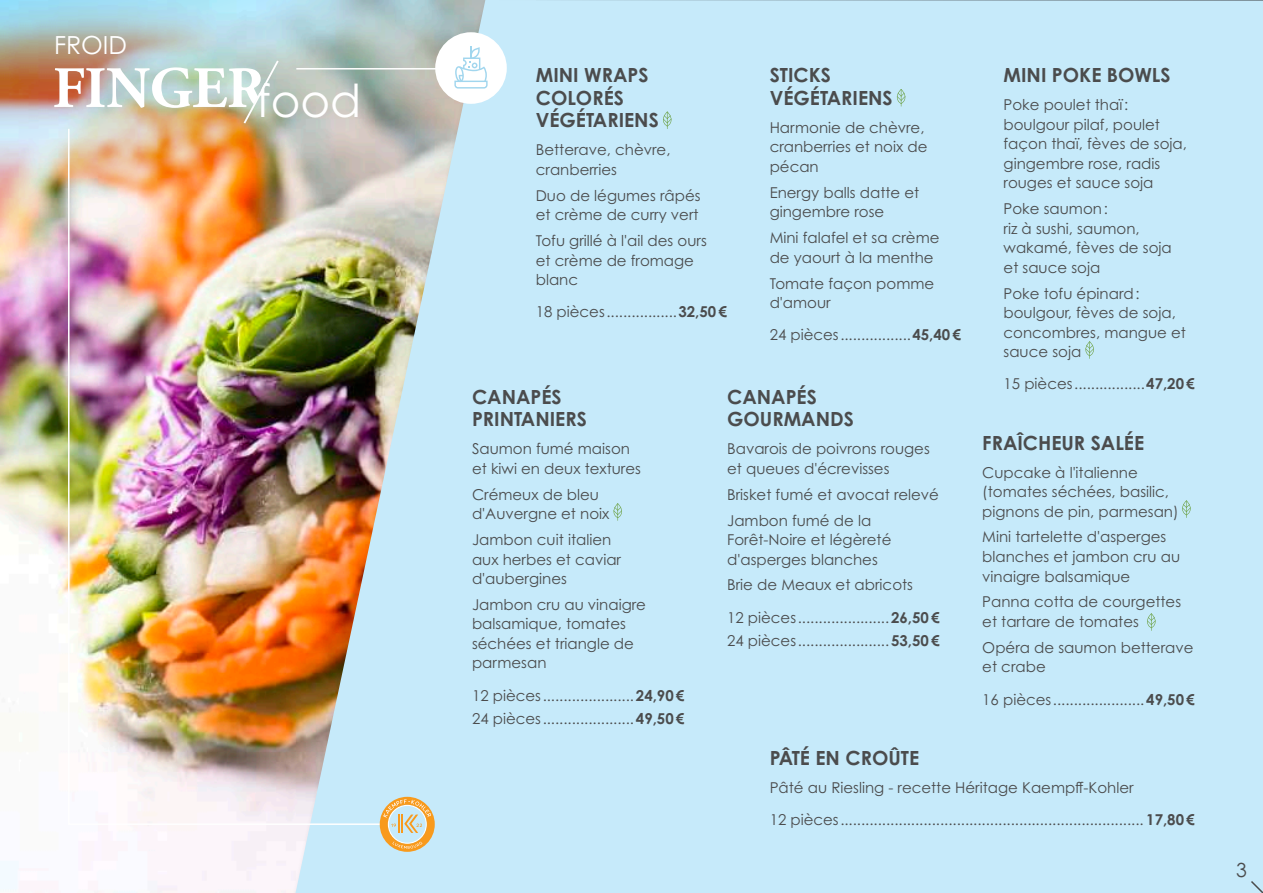
<style>
.page{position:relative;width:1263px;height:893px;background:#fff}
.page>*{position:absolute;margin:0;border:0;box-sizing:border-box;transform-origin:0 0}
.t1{font:700 58.5px "Adobe Garamond Pro";letter-spacing:-.005em;color:#fff}
.t2{font:24.9px "Century Gothic Pro";color:#fff}
.t3{font:700 19.5px/22.5px "Century Gothic Pro";color:#4b4c4d}
.t4{font:19.5px "Century Gothic Pro";color:#4b4c4d}
.t5{font:15px/19.5px "Century Gothic Pro";color:#4b4c4d}
.s1{font-weight:700}
</style>
<div class="page">
<img style="left:0;top:232px;width:291px;height:660px">
<img style="left:0;top:0;width:291px;height:232px">
<div style="left:296px;top:0;width:967px;height:893px;background:#c6eafa"></div>
<svg style="left:613px;top:503px;width:9px;height:18px"></svg>
<svg style="left:662px;top:112px;width:10px;height:17px"></svg>
<svg style="left:1249px;top:879px;width:14px;height:14px"></svg>
<svg style="left:242px;top:58px;width:38px;height:68px"></svg>
<svg style="left:896px;top:89px;width:10px;height:18px"></svg>
<svg style="left:1085px;top:341px;width:9px;height:18px"></svg>
<hr style="left:296px;top:68px;width:150px;height:2px;background:#fff">
<img style="left:67px;top:127px;width:317px;height:699px">
<svg style="left:380px;top:797px;width:55px;height:55px"></svg>
<div style="left:435px;top:32px;width:72px;height:72px;background:#fff;border-radius:50%"></div>
<svg style="left:454px;top:47px;width:34px;height:42px"></svg>
<svg style="left:1182px;top:500px;width:9px;height:18px"></svg>
<svg style="left:1147px;top:613px;width:9px;height:18px"></svg>
<h2 class="t2" style="left:54px;top:30px;width:75px">FROID</h2>
<h1 class="t1" style="left:53px;top:54px;width:310px">FINGER<sub>food</sub></h1>
<h3 class="t3" style="left:536px;top:64px;width:125px">MINI WRAPS<br>COLORÉS<br>VÉGÉTARIENS</h3>
<p class="t5" style="left:536px;top:140px;width:136px">Betterave, chèvre, cranberries</p>
<p class="t5" style="left:536px;top:185px;width:166px">Duo de légumes râpés et crème de curry vert</p>
<p class="t5" style="left:536px;top:231px;width:173px">Tofu grillé à l'ail des ours et crème de fromage blanc</p>
<p class="t5" style="left:536px;top:302px;width:193px">18 pièces.................<span class="s1">32,50€</span></p>
<h3 class="t3" style="left:770px;top:64px;width:125px">STICKS<br>VÉGÉTARIENS</h3>
<p class="t5" style="left:770px;top:118px;width:159px">Harmonie de chèvre, cranberries et noix de pécan</p>
<p class="t5" style="left:770px;top:182px;width:151px">Energy balls datte et gingembre rose</p>
<p class="t5" style="left:770px;top:228px;width:171px">Mini falafel et sa crème de yaourt à la menthe</p>
<p class="t5" style="left:770px;top:273px;width:166px">Tomate façon pomme d'amour</p>
<p class="t5" style="left:770px;top:325px;width:193px">24 pièces.................<span class="s1">45,40€</span></p>
<h3 class="t3" style="left:472px;top:385px;width:116px">CANAPÉS<br>PRINTANIERS</h3>
<p class="t5" style="left:472px;top:439px;width:170px">Saumon fumé maison et kiwi en deux textures</p>
<p class="t5" style="left:472px;top:484px;width:139px">Crémeux de bleu d'Auvergne et noix</p>
<p class="t5" style="left:472px;top:530px;width:151px">Jambon cuit italien aux herbes et caviar d'aubergines</p>
<p class="t5" style="left:472px;top:595px;width:175px">Jambon cru au vinaigre balsamique, tomates séchées et triangle de parmesan</p>
<p class="t5" style="left:472px;top:683px;width:214px;line-height:23.7px">12 pièces......................<span class="s1">24,90€<br></span>24 pièces......................<span class="s1">49,50€</span></p>
<h3 class="t3" style="left:727px;top:385px;width:128px">CANAPÉS<br>GOURMANDS</h3>
<p class="t5" style="left:727px;top:439px;width:204px">Bavarois de poivrons rouges et queues d'écrevisses</p>
<p class="t5" style="left:727px;top:481px;width:213px;line-height:26px">Brisket fumé et avocat relevé<br>Jambon fumé de la</p>
<p class="t5" style="left:727px;top:530px;width:166px">Forêt-Noire et légèreté d'asperges blanches</p>
<p class="t5" style="left:727px;top:569px;width:214px;line-height:32.2px">Brie de Meaux et abricots<br>12 pièces......................<span class="s1">26,50€</span></p>
<p class="t5" style="left:727px;top:631px;width:214px">24 pièces......................<span class="s1">53,50€</span></p>
<h3 class="t3" style="left:1003px;top:64px;width:169px">MINI POKE BOWLS</h3>
<p class="t5" style="left:1003px;top:95px;width:185px">Poke poulet thaï: boulgour pilaf, poulet façon thaï, fèves de soja, gingembre rose, radis rouges et sauce soja</p>
<p class="t5" style="left:1003px;top:199px;width:170px">Poke saumon:<br>riz à sushi, saumon, wakamé, fèves de soja et sauce soja</p>
<p class="t5" style="left:1003px;top:283px;width:184px">Poke tofu épinard: boulgour, fèves de soja, concombres, mangue et sauce soja</p>
<p class="t5" style="left:1003px;top:374px;width:193px">15 pièces.................<span class="s1">47,20€</span></p>
<h3 class="t3" style="left:982px;top:431px;width:163px">FRAÎCHEUR SALÉE</h3>
<p class="t5" style="left:982px;top:462px;width:198px">Cupcake à l'italienne (tomates séchées, basilic, pignons de pin, parmesan)</p>
<p class="t5" style="left:982px;top:527px;width:199px">Mini tartelette d'asperges blanches et jambon cru au vinaigre balsamique</p>
<p class="t5" style="left:982px;top:592px;width:200px">Panna cotta de courgettes et tartare de tomates</p>
<p class="t5" style="left:982px;top:637px;width:213px">Opéra de saumon betterave et crabe</p>
<p class="t5" style="left:982px;top:689px;width:214px">16 pièces......................<span class="s1">49,50€</span></p>
<h3 class="t3" style="left:770px;top:746px;width:151px">PÂTÉ EN CROÛTE</h3>
<p class="t5" style="left:770px;top:771px;width:427px;line-height:32.2px">Pâté au Riesling - recette Héritage Kaempff-Kohler<br>12 pièces......................................................................... <span class="s1">17,80€</span></p>
<h3 class="t4" style="left:1236px;top:858px;width:12px">3</h3>
</div>
